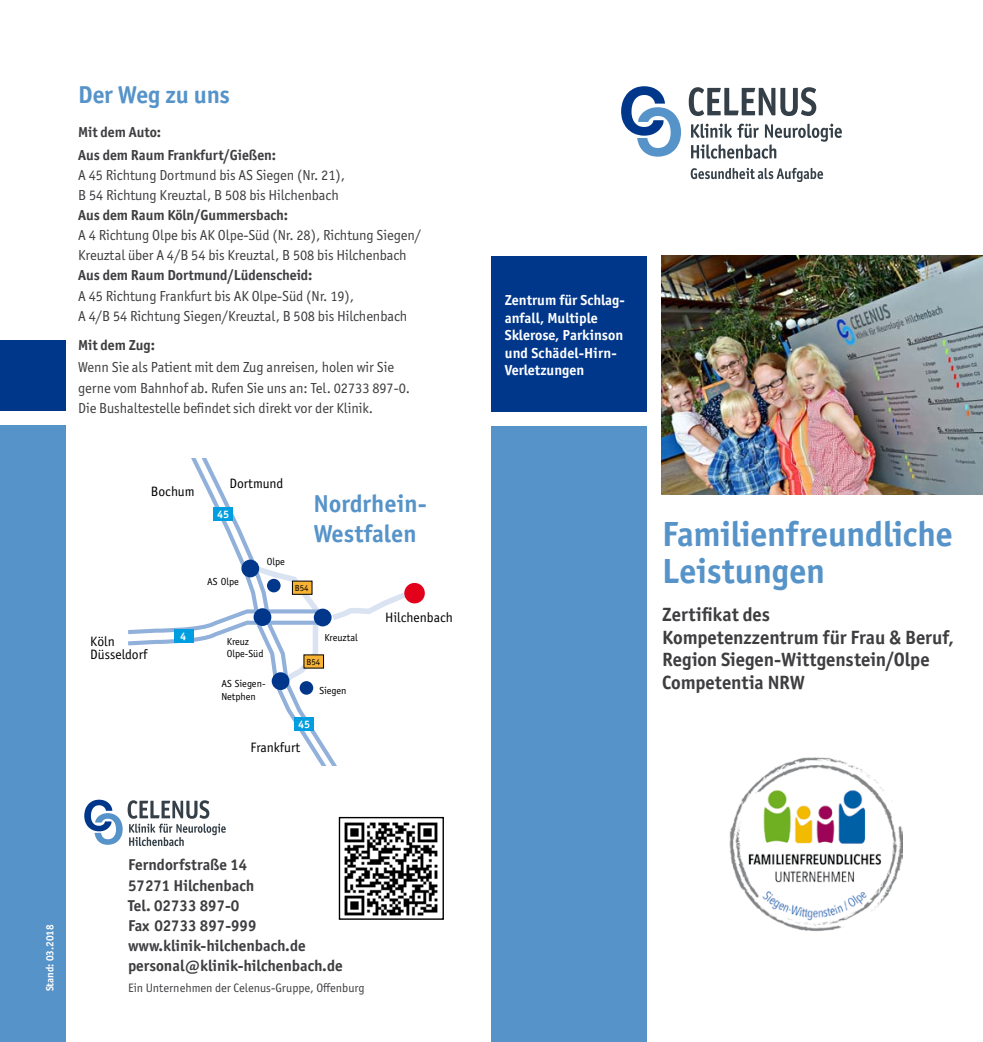
<style>
.page{position:relative;width:983px;height:1042px;background:#fff}
.page>*{position:absolute;margin:0;border:0;box-sizing:border-box;transform-origin:0 0}
.Fly_Große_Headline_b{font:700 35px/36.8px "Officina Sans ITC Pro";color:#5693c9}
.t1{font:700 24.68px/29.6px "Officina Sans";color:#5693c9}
.Fly_Große_Headline_b-2{font:700 24.5px "Officina Sans ITC Pro";letter-spacing:-.01em;color:#5693c9}
.Fly_Kleine_Headline{font:700 19.25px/22.8px "Officina Sans ITC Pro";letter-spacing:-.005em;color:#3e3d40}
.Fly_Fließtext_linksb{font:700 15.75px/20.1px "Officina Sans ITC Pro";color:#3e3d40}
.Fly_Fließtext_linksb-2{font:14.53px/20.1px "Officina Sans ITC Pro";letter-spacing:-.005em;color:#3e3d40}
.Fly_Fließtext_linksb-3{font:700 14.53px "Officina Sans ITC Pro";letter-spacing:-.005em;color:#3e3d40}
.t2{font:700 14.53px/17.5px "Officina Sans ITC Pro";color:#fff}
.Fly_Kleine_Headline-2{font:700 14.53px "Officina Sans ITC Pro";letter-spacing:-.005em;color:#3e3d40}
.t3{font:13.65px/13.7px "Officina Sans";color:#000}
.t4{font:12.25px "Officina Sans ITC Pro";color:#3e3d40}
.t5{font:700 10.85px "Officina Sans";color:#fff}
.Fly_Fließtext_linksb-4{font:700 10.5px "Officina Sans ITC Pro";color:#fff}
.t6{font:10.33px/12.2px "Officina Sans";color:#000}
.t7{font:8.92px "Officina Sans";color:#000}
</style>
<div class="page">
<div style="left:491px;top:256px;width:156px;height:155px;background:#00378b"></div>
<div style="left:491px;top:426px;width:156px;height:616px;background:#5693c9"></div>
<div style="left:0;top:341px;width:65px;height:70px;background:#00378b"></div>
<div style="left:0;top:426px;width:65px;height:616px;background:#5693c9"></div>
<svg style="left:688px;top:87px;width:128px;height:29px"></svg>
<svg style="left:621px;top:86px;width:60px;height:71px"></svg>
<svg style="left:691px;top:124px;width:150px;height:35px"></svg>
<svg style="left:690px;top:168px;width:132px;height:14px"></svg>
<svg style="left:347px;top:582px;width:69px;height:34px"></svg>
<svg style="left:128px;top:459px;width:219px;height:307px"></svg>
<div style="left:314px;top:608px;width:17px;height:18px;background:#00378b;border-radius:50%"></div>
<div style="left:404px;top:583px;width:20px;height:20px;background:#e2001a;border-radius:50%"></div>
<div style="left:213px;top:507px;width:19px;height:13px;background:#009ee0"></div>
<div style="left:292px;top:581px;width:20px;height:14px;background:#f8b334;border:1px solid #000"></div>
<div style="left:303px;top:654px;width:21px;height:14px;background:#f8b334"></div>
<div style="left:294px;top:718px;width:19px;height:13px;background:#009ee0"></div>
<div style="left:174px;top:629px;width:20px;height:13px;background:#009ee0"></div>
<div style="left:267px;top:579px;width:13px;height:13px;background:#00378b;border-radius:50%"></div>
<div style="left:299px;top:681px;width:14px;height:14px;background:#00378b;border-radius:50%"></div>
<div style="left:241px;top:559px;width:18px;height:18px;background:#00378b;border-radius:50%"></div>
<div style="left:271px;top:672px;width:18px;height:18px;background:#00378b;border-radius:50%"></div>
<div style="left:253px;top:608px;width:18px;height:18px;background:#00378b;border-radius:50%"></div>
<svg style="left:84px;top:799px;width:142px;height:47px"></svg>
<img style="left:661px;top:256px;width:321px;height:238px">
<img style="left:729px;top:757px;width:173px;height:175px">
<img style="left:344px;top:822px;width:94px;height:94px">
<div style="left:339px;top:817px;width:105px;height:103px;border:1px solid #000"></div>
<p class="Fly_Große_Headline_b-2" style="left:78px;top:79px;width:153px">Der Weg zu uns</p>
<p class="Fly_Kleine_Headline-2" style="left:78px;top:123px;width:84px">Mit dem Auto:</p>
<p class="Fly_Fließtext_linksb-3" style="left:78px;top:146px;width:199px">Aus dem Raum Frankfurt/Gießen:</p>
<p class="Fly_Fließtext_linksb-2" style="left:78px;top:165px;width:268px">A 45 Richtung Dortmund bis AS Siegen (Nr. 21),</p>
<p class="Fly_Fließtext_linksb-2" style="left:78px;top:185px;width:262px">B 54 Richtung Kreuztal, B 508 bis Hilchenbach</p>
<p class="Fly_Fließtext_linksb-3" style="left:78px;top:206px;width:211px">Aus dem Raum Köln/Gummersbach:</p>
<p class="Fly_Fließtext_linksb-2" style="left:78px;top:225px;width:344px">A 4 Richtung Olpe bis AK Olpe-Süd (Nr. 28), Richtung Siegen/<br>Kreuztal über A 4/B 54 bis Kreuztal, B 508 bis Hilchenbach</p>
<p class="Fly_Fließtext_linksb-3" style="left:78px;top:266px;width:236px">Aus dem Raum Dortmund/Lüdenscheid:</p>
<p class="Fly_Fließtext_linksb-2" style="left:78px;top:285px;width:277px">A 45 Richtung Frankfurt bis AK Olpe-Süd (Nr. 19),</p>
<p class="Fly_Fließtext_linksb-2" style="left:78px;top:306px;width:330px">A 4/B 54 Richtung Siegen/Kreuztal, B 508 bis Hilchenbach</p>
<p class="Fly_Kleine_Headline-2" style="left:78px;top:336px;width:78px">Mit dem Zug:</p>
<p class="Fly_Fließtext_linksb-2" style="left:78px;top:357px;width:333px">Wenn Sie als Patient mit dem Zug anreisen, holen wir Sie gerne vom Bahnhof ab. Rufen Sie uns an: Tel. 02733 897-0.<br>Die Bushaltestelle befindet sich direkt vor der Klinik.</p>
<p class="t3" style="left:151px;top:484px;width:45px">Bochum</p>
<p class="t3" style="left:229px;top:476px;width:55px">Dortmund</p>
<p class="t5" style="left:217px;top:507px;width:14px">45</p>
<p class="t6" style="left:207px;top:575px;width:33px">AS Olpe</p>
<p class="t6" style="left:267px;top:555px;width:20px">Olpe</p>
<p class="t1" style="left:313px;top:488px;width:115px">Nordrhein-<br>Westfalen</p>
<p class="t7" style="left:295px;top:582px;width:15px">B54</p>
<p class="t3" style="left:385px;top:611px;width:69px">Hilchenbach</p>
<p class="t5" style="left:180px;top:629px;width:8px">4</p>
<p class="t3" style="left:90px;top:634px;width:58px">Köln<br>Düsseldorf</p>
<p class="t6" style="left:324px;top:631px;width:35px">Kreuztal</p>
<p class="t6" style="left:227px;top:635px;width:38px">Kreuz<br>Olpe-Süd</p>
<p class="t7" style="left:306px;top:656px;width:15px">B54</p>
<p class="t6" style="left:221px;top:678px;width:46px">AS Siegen-<br>Netphen</p>
<p class="t5" style="left:298px;top:718px;width:14px">45</p>
<p class="t3" style="left:250px;top:741px;width:51px">Frankfurt</p>
<p class="t6" style="left:319px;top:684px;width:29px">Siegen</p>
<p class="Fly_Fließtext_linksb-4" style="left:43px;top:991px;width:69px;rotate:-90deg">Stand: 03.2018</p>
<p class="Fly_Fließtext_linksb" style="left:128px;top:855px;width:130px">Ferndorfstraße 14<br>57271 Hilchenbach<br>Tel. 02733 897-0<br>Fax 02733 897-999</p>
<p class="Fly_Fließtext_linksb" style="left:128px;top:935px;width:216px">www.klinik-hilchenbach.de personal@klinik-hilchenbach.de</p>
<p class="t4" style="left:128px;top:980px;width:238px">Ein Unternehmen der Celenus-Gruppe, Offenburg</p>
<p class="t2" style="left:504px;top:291px;width:122px">Zentrum für Schlag&shy;anfall, Multiple<br>Sklerose, Parkinson und Schädel-Hirn-<br>Verletzungen</p>
<p class="Fly_Große_Headline_b" style="left:662px;top:516px;width:292px">Familienfreundliche<br>Leistungen</p>
<p class="Fly_Kleine_Headline" style="left:662px;top:602px;width:109px">Zertifikat des</p>
<p class="Fly_Kleine_Headline" style="left:662px;top:625px;width:293px">Kompetenzzentrum für Frau &amp; Beruf,<br>Region Siegen-Wittgenstein/Olpe</p>
<p class="Fly_Kleine_Headline" style="left:662px;top:671px;width:144px">Competentia NRW</p>
</div>
